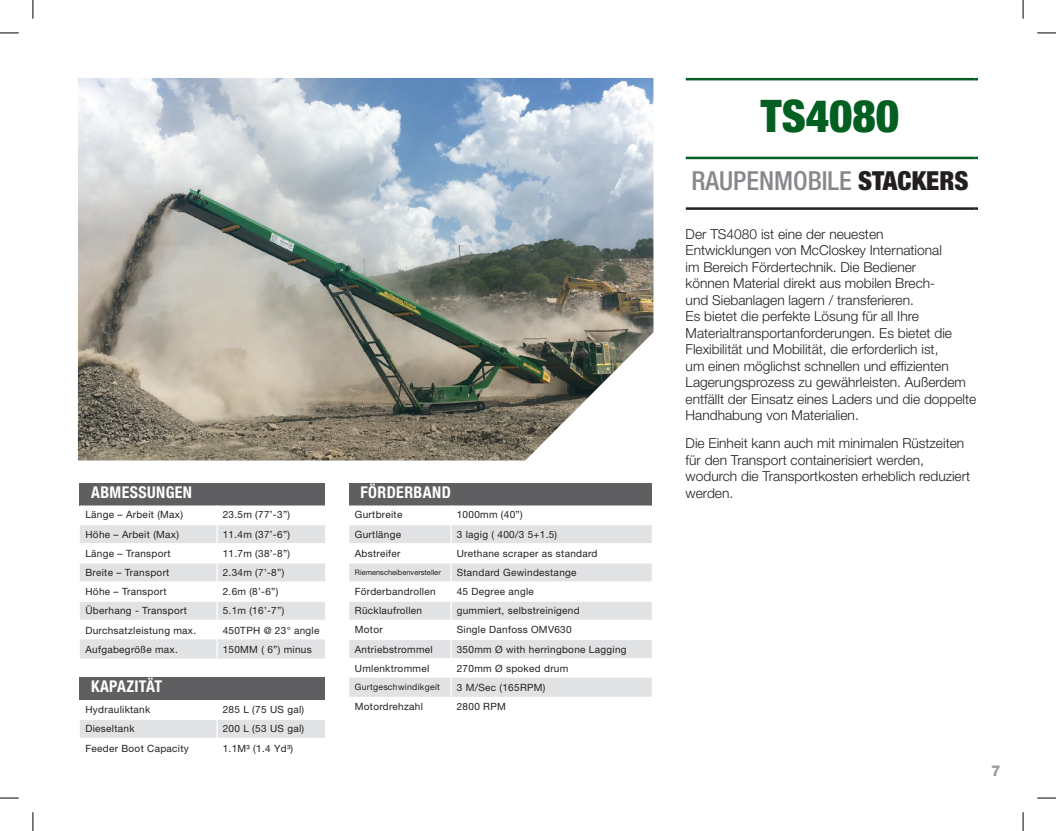
<style>
.page{position:relative;width:1056px;height:831px;background:#fff}
.page>*{position:absolute;margin:0;border:0;box-sizing:border-box;transform-origin:0 0}
.t1{font:900 condensed 45px "Helvetica Neue LT Std";color:#025e21}
.t2{font:500 condensed 26.25px "Helvetica Neue LT Std";color:#86888b}
.t3{font:700 condensed 16.25px "Helvetica Neue LT Std";letter-spacing:.025em;color:#fff}
.t4{font:800 15px "Helvetica Neue LT Std";color:#999b9e}
.t5{font:300 13.75px/16.5px "Helvetica Neue LT Std";color:#231f20}
.t6{font:10px "Helvetica Neue LT Std";letter-spacing:.03em;color:#231f20}
.t7{font:8.75px "Helvetica Neue LT Std";letter-spacing:.03em;color:#231f20}
.t8{font:7.5px "Helvetica Neue LT Std";color:#231f20}
.s1{font-weight:900;color:#231f20}
</style>
<div class="page">
<img style="left:78px;top:78px;width:575px;height:382px">
<hr style="left:686px;top:78px;width:288px;height:2px;background:#025e21">
<hr style="left:686px;top:157px;width:288px;height:2px;background:#025e21">
<hr style="left:686px;top:207px;width:288px;height:3px;background:#231f20">
<svg style="left:974px;top:207px;width:4px;height:3px"></svg>
<div style="left:80px;top:483px;width:245px;height:22px;background:#5f5f62"></div>
<svg style="left:80px;top:505px;width:245px;height:153px"></svg>
<div style="left:80px;top:678px;width:245px;height:22px;background:#5f5f62"></div>
<div style="left:80px;top:720px;width:245px;height:18px;background:#e1e2e4"></div>
<div style="left:349px;top:483px;width:303px;height:22px;background:#5f5f62"></div>
<svg style="left:349px;top:505px;width:303px;height:1px"></svg>
<svg style="left:349px;top:525px;width:303px;height:172px;fill:#e1e2e4"></svg>
<hr style="left:349px;top:543px;width:102px;height:1px;background:#fff">
<hr style="left:451px;top:543px;width:201px;height:1px;background:#fff">
<hr style="left:349px;top:562px;width:102px;height:1px;background:#fff">
<hr style="left:451px;top:562px;width:201px;height:1px;background:#fff">
<hr style="left:349px;top:581px;width:102px;height:2px;background:#fff">
<hr style="left:451px;top:581px;width:201px;height:2px;background:#fff">
<hr style="left:349px;top:600px;width:102px;height:2px;background:#fff">
<hr style="left:451px;top:600px;width:201px;height:2px;background:#fff">
<hr style="left:349px;top:620px;width:102px;height:1px;background:#fff">
<hr style="left:451px;top:620px;width:201px;height:1px;background:#fff">
<hr style="left:349px;top:639px;width:102px;height:1px;background:#fff">
<hr style="left:451px;top:639px;width:201px;height:1px;background:#fff">
<hr style="left:349px;top:658px;width:102px;height:1px;background:#fff">
<hr style="left:451px;top:658px;width:201px;height:1px;background:#fff">
<svg style="left:450px;top:505px;width:2px;height:192px"></svg>
<svg style="left:0;top:32px;width:19px;height:2px"></svg>
<svg style="left:1037px;top:32px;width:19px;height:2px"></svg>
<svg style="left:0;top:797px;width:19px;height:2px"></svg>
<svg style="left:1037px;top:797px;width:19px;height:2px"></svg>
<svg style="left:32px;top:0;width:2px;height:19px"></svg>
<svg style="left:32px;top:812px;width:2px;height:19px"></svg>
<svg style="left:1022px;top:0;width:2px;height:19px"></svg>
<svg style="left:1022px;top:812px;width:2px;height:19px"></svg>
<h3 class="t3" style="left:91px;top:482px;width:103px">ABMESSUNGEN</h3>
<p class="t6" style="left:85px;top:509px;width:99px">Länge – Arbeit (Max)</p>
<p class="t6" style="left:223px;top:509px;width:69px">23.5m (77’-3”)</p>
<p class="t6" style="left:85px;top:528px;width:95px">Höhe – Arbeit (Max)</p>
<p class="t6" style="left:223px;top:528px;width:69px">11.4m (37’-6”)</p>
<p class="t6" style="left:85px;top:547px;width:87px">Länge – Transport</p>
<p class="t6" style="left:223px;top:547px;width:69px">11.7m (38’-8”)</p>
<p class="t6" style="left:85px;top:566px;width:85px">Breite – Transport</p>
<p class="t6" style="left:223px;top:566px;width:63px">2.34m (7’-8”)</p>
<p class="t6" style="left:85px;top:586px;width:83px">Höhe – Transport</p>
<p class="t6" style="left:223px;top:586px;width:57px">2.6m (8’-6”)</p>
<p class="t6" style="left:85px;top:605px;width:103px">Überhang - Transport</p>
<p class="t6" style="left:223px;top:605px;width:63px">5.1m (16’-7”)</p>
<p class="t6" style="left:85px;top:624px;width:112px">Durchsatzleistung max.</p>
<p class="t6" style="left:223px;top:624px;width:98px">450TPH @ 23° angle</p>
<p class="t6" style="left:85px;top:643px;width:94px">Aufgabegröße max.</p>
<p class="t6" style="left:223px;top:643px;width:91px">150MM ( 6”) minus</p>
<h3 class="t3" style="left:91px;top:677px;width:73px">KAPAZITÄT</h3>
<p class="t6" style="left:85px;top:703px;width:66px">Hydrauliktank</p>
<p class="t6" style="left:223px;top:703px;width:83px">285 L (75 US gal)</p>
<p class="t6" style="left:85px;top:723px;width:51px">Dieseltank</p>
<p class="t6" style="left:223px;top:723px;width:83px">200 L (53 US gal)</p>
<p class="t6" style="left:85px;top:742px;width:105px">Feeder Boot Capacity</p>
<p class="t6" style="left:223px;top:742px;width:72px">1.1M³ (1.4 Yd³)</p>
<h3 class="t3" style="left:360px;top:482px;width:92px">FÖRDERBAND</h3>
<p class="t6" style="left:355px;top:509px;width:49px">Gurtbreite</p>
<p class="t6" style="left:457px;top:509px;width:67px">1000mm (40”)</p>
<p class="t6" style="left:355px;top:528px;width:48px">Gurtlänge</p>
<p class="t6" style="left:457px;top:528px;width:102px">3 lagig ( 400/3 5+1.5)</p>
<p class="t6" style="left:355px;top:547px;width:47px">Abstreifer</p>
<p class="t6" style="left:457px;top:547px;width:142px">Urethane scraper as standard</p>
<p class="t8" style="left:355px;top:568px;width:87px">Riemenscheibenversteller</p>
<p class="t6" style="left:457px;top:566px;width:121px">Standard Gewindestange</p>
<p class="t6" style="left:355px;top:586px;width:82px">Förderbandrollen</p>
<p class="t6" style="left:457px;top:586px;width:79px">45 Degree angle</p>
<p class="t6" style="left:355px;top:605px;width:69px">Rücklaufrollen</p>
<p class="t6" style="left:457px;top:605px;width:124px">gummiert, selbstreinigend</p>
<p class="t6" style="left:355px;top:624px;width:29px">Motor</p>
<p class="t6" style="left:457px;top:624px;width:116px">Single Danfoss OMV630</p>
<p class="t6" style="left:355px;top:643px;width:79px">Antriebstrommel</p>
<p class="t6" style="left:457px;top:643px;width:171px">350mm Ø with herringbone Lagging</p>
<p class="t6" style="left:355px;top:662px;width:76px">Umlenktrommel</p>
<p class="t6" style="left:457px;top:662px;width:113px">270mm Ø spoked drum</p>
<p class="t7" style="left:355px;top:682px;width:87px">Gurtgeschwindikgeit</p>
<p class="t6" style="left:457px;top:681px;width:90px">3 M/Sec (165RPM)</p>
<p class="t6" style="left:355px;top:700px;width:70px">Motordrehzahl</p>
<p class="t6" style="left:457px;top:700px;width:51px">2800 RPM</p>
<h1 class="t1" style="left:761px;top:89px;width:140px">TS4080</h1>
<h2 class="t2" style="left:691px;top:165px;width:279px">RAUPENMOBILE <span class="s1">STACKERS</span></h2>
<p class="t5" style="left:686px;top:225px;width:292px">Der TS4080 ist eine der neuesten<br>Entwicklungen von McCloskey International<br>im Bereich Fördertechnik. Die Bediener<br>können Material direkt aus mobilen Brech-<br>und Siebanlagen lagern / transferieren.<br>Es bietet die perfekte Lösung für all Ihre Materialtransportanforderungen. Es bietet die Flexibilität und Mobilität, die erforderlich ist,<br>um einen möglichst schnellen und effizienten Lagerungsprozess zu gewährleisten. Außerdem entfällt der Einsatz eines Laders und die doppelte Handhabung von Materialien.</p>
<h3 class="t5" style="left:686px;top:435px;width:286px">Die Einheit kann auch mit minimalen Rüstzeiten für den Transport containerisiert werden, wodurch die Transportkosten erheblich reduziert werden.</h3>
<h3 class="t4" style="left:991px;top:761px;width:11px">7</h3>
</div>
